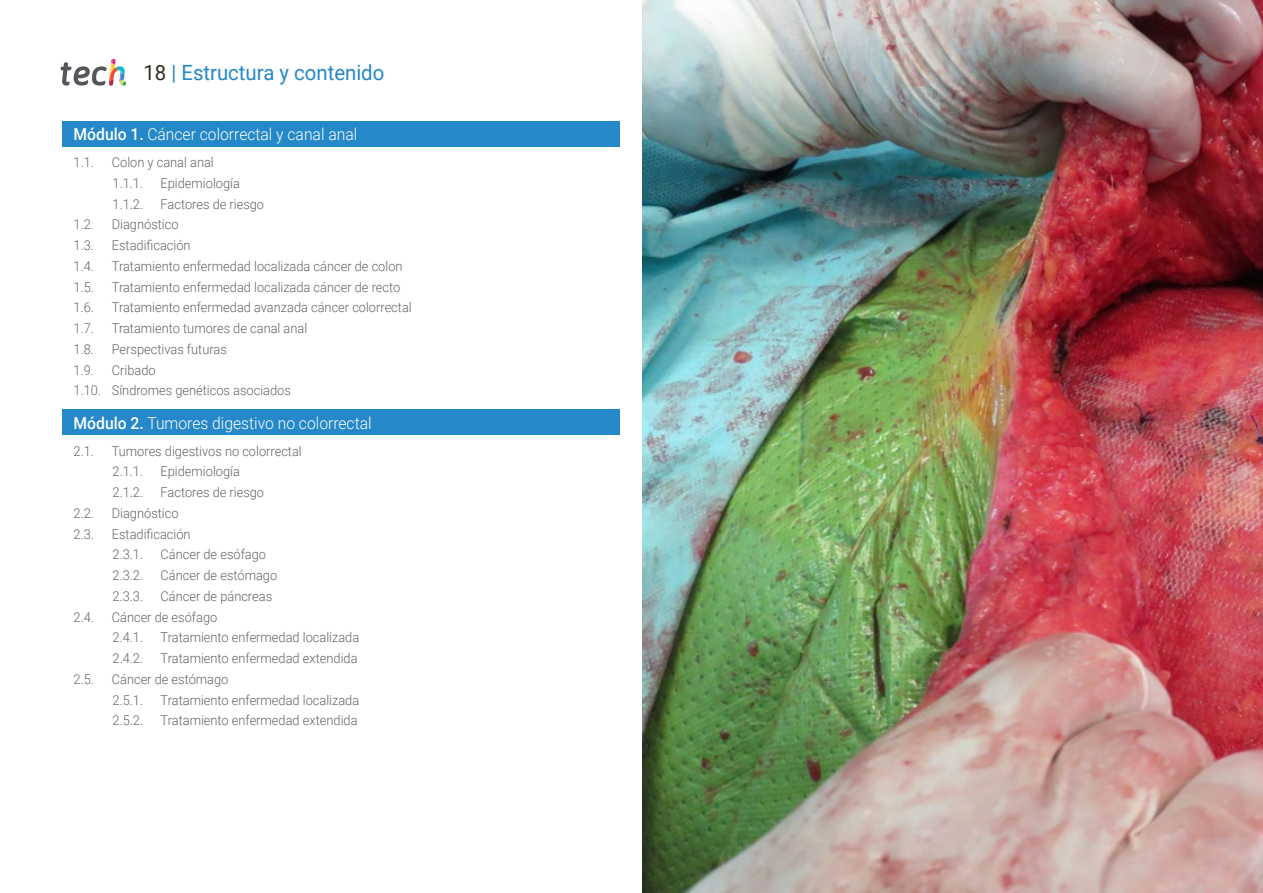
<style>
.page{position:relative;width:1263px;height:893px;background:#fff}
.page>*{position:absolute;margin:0;border:0;box-sizing:border-box;transform-origin:0 0}
.t1{font:21px "Roboto";color:#2488c9}
.t2{font:300 16.5px "Roboto";color:#fff;scale:.95 1}
.t3{font:300 13.5px/20.7px "Roboto";color:#61646a;scale:.95 1}
.s1{color:#312e20}
.s2{font-weight:500}
</style>
<div class="page">
<svg style="left:61px;top:59px;width:65px;height:27px"></svg>
<div style="left:63px;top:121px;width:557px;height:25px;background:#2488c9"></div>
<div style="left:63px;top:410px;width:557px;height:25px;background:#2488c9"></div>
<img style="left:642px;top:0;width:621px;height:893px">
<h1 class="t1" style="left:144px;top:57px;width:242px"><span class="s1">18</span> | Estructura y contenido</h1>
<p class="t2" style="left:74px;top:123px;width:300px"><span class="s2">Módulo 1.</span> Cáncer colorrectal y canal anal</p>
<p class="t3" style="left:74px;top:151px;width:23px">1.1.</p>
<p class="t3" style="left:112px;top:151px;width:109px">Colon y canal anal<br>1.1.1.</p>
<p class="t3" style="left:161px;top:172px;width:85px">Epidemiología</p>
<p class="t3" style="left:113px;top:193px;width:34px">1.1.2.</p>
<p class="t3" style="left:161px;top:193px;width:111px">Factores de riesgo</p>
<p class="t3" style="left:74px;top:214px;width:23px">1.2.</p>
<p class="t3" style="left:112px;top:214px;width:72px">Diagnóstico</p>
<p class="t3" style="left:74px;top:234px;width:23px">1.3.</p>
<p class="t3" style="left:112px;top:234px;width:84px">Estadificación</p>
<p class="t3" style="left:74px;top:255px;width:23px">1.4.</p>
<p class="t3" style="left:112px;top:255px;width:308px">Tratamiento enfermedad localizada cáncer de colon</p>
<p class="t3" style="left:74px;top:276px;width:23px">1.5.</p>
<p class="t3" style="left:112px;top:276px;width:305px">Tratamiento enfermedad localizada cáncer de recto</p>
<p class="t3" style="left:74px;top:297px;width:23px">1.6.</p>
<p class="t3" style="left:112px;top:297px;width:317px">Tratamiento enfermedad avanzada cáncer colorrectal</p>
<p class="t3" style="left:74px;top:317px;width:23px">1.7.</p>
<p class="t3" style="left:112px;top:317px;width:207px">Tratamiento tumores de canal anal</p>
<p class="t3" style="left:74px;top:338px;width:23px">1.8.</p>
<p class="t3" style="left:112px;top:338px;width:123px">Perspectivas futuras</p>
<p class="t3" style="left:74px;top:359px;width:23px">1.9.</p>
<p class="t3" style="left:74px;top:359px;width:230px;text-indent:38px">Cribado<br>1.10. Síndromes genéticos asociados</p>
<p class="t2" style="left:74px;top:411px;width:315px"><span class="s2">Módulo 2.</span> Tumores digestivo no colorrectal</p>
<p class="t3" style="left:74px;top:440px;width:23px">2.1.</p>
<p class="t3" style="left:112px;top:440px;width:201px">Tumores digestivos no colorrectal<br>2.1.1.</p>
<p class="t3" style="left:161px;top:461px;width:85px">Epidemiología</p>
<p class="t3" style="left:113px;top:482px;width:34px">2.1.2.</p>
<p class="t3" style="left:161px;top:482px;width:111px">Factores de riesgo</p>
<p class="t3" style="left:74px;top:502px;width:23px">2.2.</p>
<p class="t3" style="left:112px;top:502px;width:72px">Diagnóstico</p>
<p class="t3" style="left:74px;top:523px;width:23px">2.3.</p>
<p class="t3" style="left:112px;top:523px;width:84px">Estadificación<br>2.3.1.</p>
<p class="t3" style="left:161px;top:544px;width:113px">Cáncer de esófago</p>
<p class="t3" style="left:113px;top:565px;width:34px">2.3.2.</p>
<p class="t3" style="left:161px;top:565px;width:124px">Cáncer de estómago</p>
<p class="t3" style="left:113px;top:585px;width:34px">2.3.3.</p>
<p class="t3" style="left:161px;top:585px;width:119px">Cáncer de páncreas</p>
<p class="t3" style="left:74px;top:606px;width:23px">2.4.</p>
<p class="t3" style="left:112px;top:606px;width:113px">Cáncer de esófago<br>2.4.1.</p>
<p class="t3" style="left:161px;top:627px;width:211px">Tratamiento enfermedad localizada</p>
<p class="t3" style="left:113px;top:648px;width:34px">2.4.2.</p>
<p class="t3" style="left:161px;top:648px;width:209px">Tratamiento enfermedad extendida</p>
<p class="t3" style="left:74px;top:668px;width:23px">2.5.</p>
<p class="t3" style="left:112px;top:668px;width:124px">Cáncer de estómago<br>2.5.1.</p>
<p class="t3" style="left:161px;top:689px;width:211px">Tratamiento enfermedad localizada</p>
<p class="t3" style="left:113px;top:710px;width:34px">2.5.2.</p>
<p class="t3" style="left:161px;top:710px;width:209px">Tratamiento enfermedad extendida</p>
</div>
